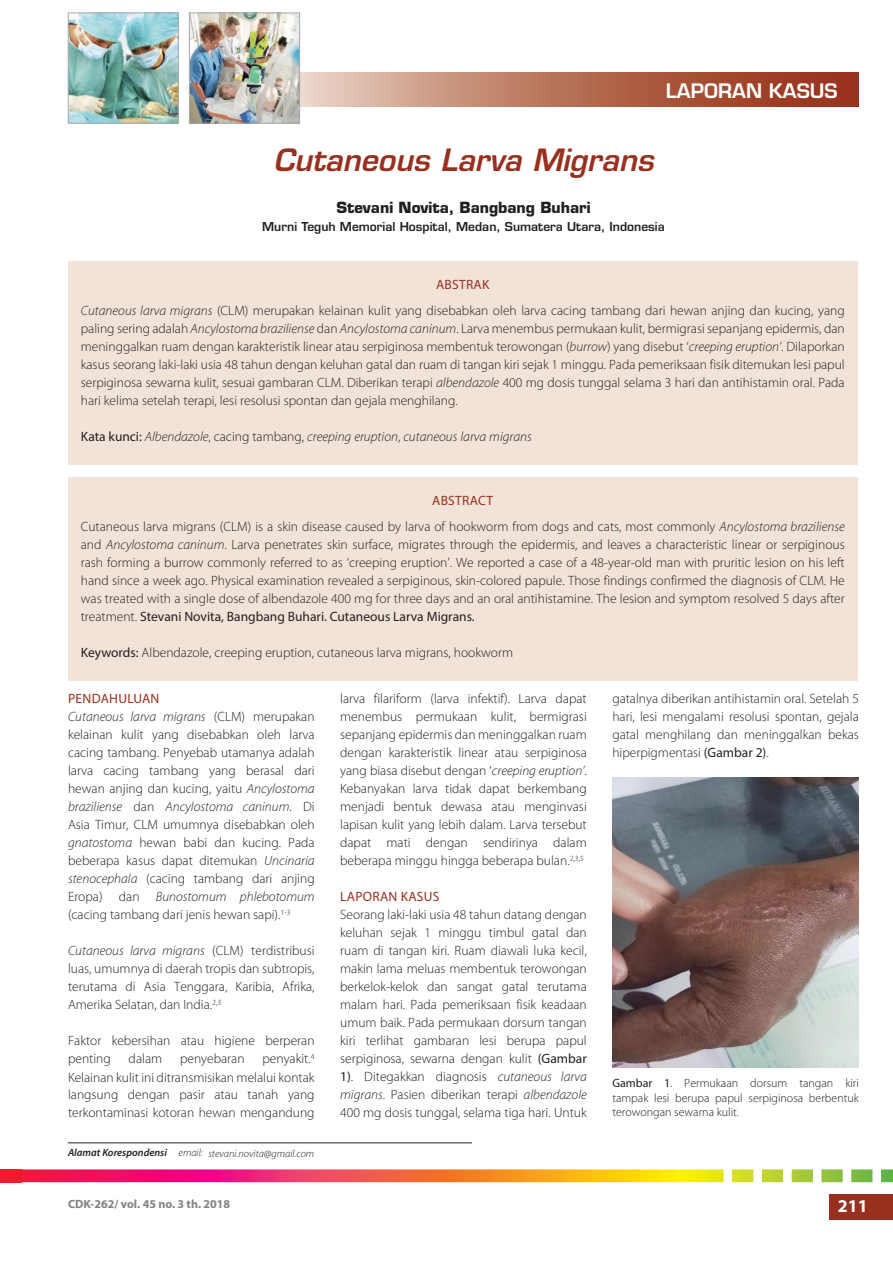
<style>
.page{position:relative;width:893px;height:1263px;background:#fff}
.page>*{position:absolute;margin:0;border:0;box-sizing:border-box;transform-origin:0 0}
.t1{font:italic 600 30px "Eurostile LT Std";color:#98301f}
.t2{font:600 19.5px "Eurostile LT Std";color:#fff}
.t3{font:700 18px "Myriad Pro";color:#fff}
.t4{font:700 15px "Eurostile LT Std";color:#231f20}
.t5{font:300 13.5px/18px "Myriad Pro";color:#231f20;text-align:justify}
.t6{font:italic 300 13.5px "Myriad Pro";color:#231f20}
.t7{font:13.5px "Myriad Pro";letter-spacing:.02em;color:#98301f}
.t8{font:300 12px/14.4px "Myriad Pro";color:#231f20;text-align:justify}
.t9{font:600 12px "Eurostile LT Std";color:#231f20}
.t10{font:700 12px "Myriad Pro";color:#808285}
.t11{font:italic 300 10.5px "Myriad Pro";color:#231f20}
.s1{font-weight:400;color:#98301f}
.s2{font-style:italic}
.s3{font-weight:400;font-style:normal}
.s4{font-style:normal}
.s5{font-weight:400}
.s6{font-weight:600}
</style>
<div class="page">
<svg style="left:300px;top:72px;width:559px;height:35px;background:#b9745d"></svg>
<img style="left:191px;top:15px;width:107px;height:106px">
<div style="left:189px;top:13px;width:111px;height:110px;border:1px solid #a8a9ad"></div>
<img style="left:70px;top:15px;width:107px;height:106px">
<div style="left:68px;top:13px;width:111px;height:110px;border:1px solid #a8a9ad"></div>
<div style="left:829px;top:1194px;width:64px;height:26px;background:#98301f"></div>
<svg style="left:21px;top:1169px;width:872px;height:13px;background:#e87f51"></svg>
<div style="left:0;top:1169px;width:21px;height:13px;background:#ee1b2b"></div>
<hr style="left:68px;top:1142px;width:404px;height:1px;background:#231f20">
<div style="left:68px;top:261px;width:789px;height:204px;background:#f2e3d9"></div>
<div style="left:68px;top:478px;width:789px;height:203px;background:#f2e3d9"></div>
<img style="left:612px;top:778px;width:247px;height:289px">
<h2 class="t2" style="left:666px;top:79px;width:173px">LAPORAN KASUS</h2>
<h1 class="t1" style="left:273px;top:142px;width:382px">Cutaneous Larva Migrans</h1>
<p class="t4" style="left:336px;top:198px;width:256px">Stevani Novita, Bangbang Buhari</p>
<p class="t9" style="left:262px;top:219px;width:404px">Murni Teguh Memorial Hospital, Medan, Sumatera Utara, Indonesia</p>
<p class="t5" style="left:81px;top:272px;width:765px;line-height:26.1px;text-align:center"><span class="s1">ABSTRAK<br></span><span class="s2">Cutaneous larva migrans</span> (CLM) merupakan kelainan kulit yang disebabkan oleh larva cacing tambang dari hewan anjing dan kucing, yang</p>
<p class="t5" style="left:81px;top:320px;width:765px">paling sering adalah <span class="s2">Ancylostoma braziliense</span> dan <span class="s2">Ancylostoma caninum</span>. Larva menembus permukaan kulit, bermigrasi sepanjang epidermis, dan meninggalkan ruam dengan karakteristik linear atau serpiginosa membentuk terowongan (<span class="s2">burrow</span>) yang disebut ‘<span class="s2">creeping eruption’</span>. Dilaporkan kasus seorang laki-laki usia 48 tahun dengan keluhan gatal dan ruam di tangan kiri sejak 1 minggu. Pada pemeriksaan fisik ditemukan lesi papul serpiginosa sewarna kulit, sesuai gambaran CLM. Diberikan terapi <span class="s2">albendazole</span> 400 mg dosis tunggal selama 3 hari dan antihistamin oral. Pada hari kelima setelah terapi, lesi resolusi spontan dan gejala menghilang.</p>
<p class="t6" style="left:81px;top:428px;width:453px"><span class="s3">Kata kunci:</span> Albendazole<span class="s4">, cacing tambang,</span> creeping eruption<span class="s4">,</span> cutaneous larva migrans</p>
<p class="t5" style="left:81px;top:488px;width:765px;line-height:26.1px;text-align:center"><span class="s1">ABSTRACT<br></span>Cutaneous larva migrans (CLM) is a skin disease caused by larva of hookworm from dogs and cats, most commonly <span class="s2">Ancylostoma braziliense</span></p>
<p class="t5" style="left:81px;top:536px;width:765px">and <span class="s2">Ancylostoma caninum</span>. Larva penetrates skin surface, migrates through the epidermis, and leaves a characteristic linear or serpiginous rash forming a burrow commonly referred to as ‘creeping eruption’. We reported a case of a 48-year-old man with pruritic lesion on his left hand since a week ago. Physical examination revealed a serpiginous, skin-colored papule. Those findings confirmed the diagnosis of CLM. He was treated with a single dose of albendazole 400 mg for three days and an oral antihistamine. The lesion and symptom resolved 5 days after treatment. <span class="s5">Stevani Novita, Bangbang Buhari. Cutaneous Larva Migrans.</span></p>
<p class="t5" style="left:81px;top:644px;width:434px"><span class="s5">Keywords:</span> Albendazole, creeping eruption, cutaneous larva migrans, hookworm</p>
<p class="t5" style="left:68px;top:690px;width:248px;text-align:left"><span class="s1">PENDAHULUAN<br></span><span class="s2">Cutaneous larva migrans</span> (CLM) merupakan kelainan kulit yang disebabkan oleh larva cacing tambang. Penyebab utamanya adalah larva cacing tambang yang berasal dari hewan anjing dan kucing, yaitu <span class="s2">Ancylostoma braziliense</span> dan <span class="s2">Ancylostoma caninum</span>. Di Asia Timur, CLM umumnya disebabkan oleh <span class="s2">gnatostoma</span> hewan babi dan kucing. Pada beberapa kasus dapat ditemukan <span class="s2">Uncinaria stenocephala</span> (cacing tambang dari anjing Eropa) dan <span class="s2">Bunostomum phlebotomum </span>(cacing tambang dari jenis hewan sapi).<sup>1-3</sup></p>
<p class="t5" style="left:68px;top:942px;width:248px"><span class="s2">Cutaneous larva migrans</span> (CLM) terdistribusi luas, umumnya di daerah tropis dan subtropis, terutama di Asia Tenggara, Karibia, Afrika, Amerika Selatan, dan India.<sup>2,3</sup></p>
<p class="t5" style="left:68px;top:1032px;width:248px">Faktor kebersihan atau higiene berperan penting</p>
<p class="t5" style="left:340px;top:690px;width:248px">larva filariform (larva infektif). Larva dapat menembus permukaan kulit, bermigrasi sepanjang epidermis dan meninggalkan ruam dengan karakteristik linear atau serpiginosa yang biasa disebut dengan ‘<span class="s2">creeping eruption’</span>.<br>Kebanyakan larva tidak dapat berkembang menjadi bentuk dewasa atau menginvasi lapisan kulit yang lebih dalam. Larva tersebut dapat mati dengan sendirinya dalam beberapa minggu hingga beberapa bulan.<sup>2,3,5</sup></p>
<p class="t7" style="left:340px;top:889px;width:101px">LAPORAN KASUS</p>
<p class="t5" style="left:340px;top:906px;width:248px">Seorang laki-laki usia 48 tahun datang dengan keluhan sejak 1 minggu timbul gatal dan ruam di tangan kiri. Ruam diawali luka kecil, makin lama meluas membentuk terowongan berkelok-kelok dan sangat gatal terutama malam hari. Pada pemeriksaan fisik keadaan umum baik. Pada permukaan dorsum tangan kiri terlihat gambaran lesi berupa papul serpiginosa, sewarna dengan kulit <span class="s5">(Gambar 1)</span>. Ditegakkan diagnosis <span class="s2">cutaneous larva migrans</span>. Pasien diberikan terapi <span class="s2">albendazole </span>400 mg dosis tunggal, selama tiga hari. Untuk</p>
<p class="t5" style="left:612px;top:690px;width:248px">gatalnya diberikan antihistamin oral. Setelah 5 hari, lesi mengalami resolusi spontan, gejala gatal menghilang dan meninggalkan bekas hiperpigmentasi <span class="s5">(Gambar 2)</span>.</p>
<p class="t5" style="left:68px;top:1050px;width:248px;text-indent:194px">penyakit.<sup>4<br></sup>Kelainan kulit ini ditransmisikan melalui kontak langsung dengan pasir atau tanah yang terkontaminasi kotoran hewan mengandung</p>
<p class="t5" style="left:129px;top:1050px;width:35px">dalam</p>
<p class="t5" style="left:180px;top:1050px;width:66px">penyebaran</p>
<p class="t8" style="left:612px;top:1076px;width:248px"><span class="s5">Gambar 1</span>. Permukaan dorsum tangan kiri tampak lesi berupa papul serpiginosa berbentuk terowongan sewarna kulit.</p>
<p class="t11" style="left:68px;top:1147px;width:248px"><span class="s6">Alamat Korespondensi</span> email: stevani.novita@gmail.com</p>
<p class="t10" style="left:68px;top:1196px;width:164px">CDK-262/ vol. 45 no. 3 th. 2018</p>
<h3 class="t3" style="left:838px;top:1194px;width:31px">211</h3>
</div>
